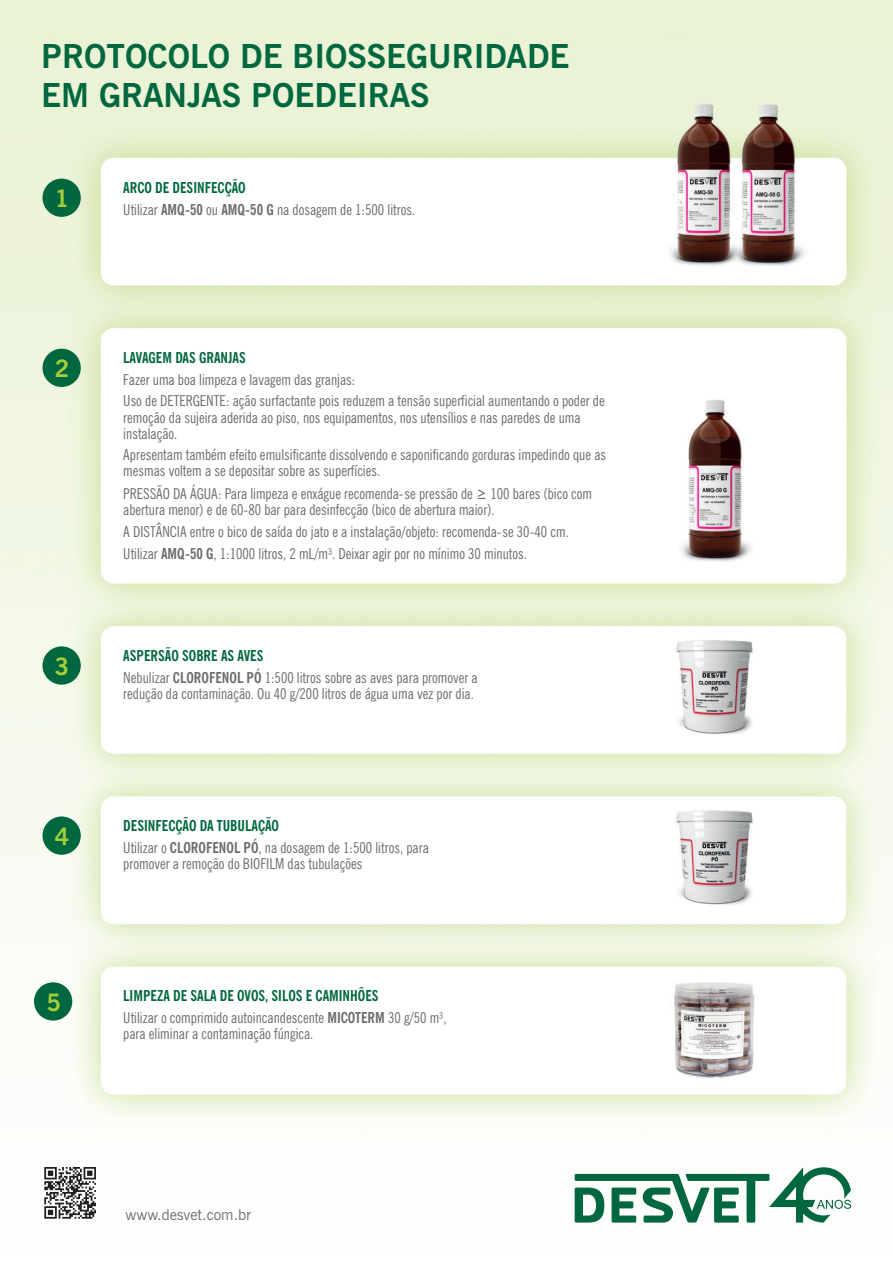
<style>
.page{position:relative;width:893px;height:1263px;background:#fff}
.page>*{position:absolute;margin:0;border:0;box-sizing:border-box;transform-origin:0 0}
.t1{font:700 33px/39.6px "News Gothic BT";color:#00673e}
.t2{font:700 24px "News Gothic BT";color:#a6ce39}
.t3{font:condensed 15px/21.6px "News Gothic BT";color:#6c6d70}
.t4{font:700 condensed 15px "News Gothic BT";color:#00673e}
.t5{font:15px "News Gothic BT";color:#6c6d70}
.s1{font-weight:700;color:#00673e}
.s2{font-weight:700}
.s3{font-family:"Microsoft Ya Hei";font-stretch:normal}
</style>
<div class="page">
<img style="left:0;top:0;width:893px;height:1223px">
<div style="left:43px;top:179px;width:38px;height:38px;background:#00673e;border-radius:50%"></div>
<div style="left:43px;top:349px;width:38px;height:38px;background:#00673e;border-radius:50%"></div>
<div style="left:43px;top:646px;width:38px;height:39px;background:#00673e;border-radius:50%"></div>
<div style="left:43px;top:816px;width:38px;height:39px;background:#00673e;border-radius:50%"></div>
<div style="left:34px;top:982px;width:38px;height:38px;background:#00673e;border-radius:50%"></div>
<div style="left:43px;top:1165px;width:55px;height:55px;background:#fff"></div>
<svg style="left:44px;top:1167px;width:52px;height:52px"></svg>
<svg style="left:575px;top:1167px;width:276px;height:55px"></svg>
<h1 class="t1" style="left:41px;top:39px;width:530px">PROTOCOLO DE BIOSSEGURIDADE<br>EM GRANJAS POEDEIRAS</h1>
<h2 class="t2" style="left:55px;top:189px;width:16px">1</h2>
<h2 class="t2" style="left:55px;top:359px;width:16px">2</h2>
<h2 class="t2" style="left:55px;top:657px;width:16px">3</h2>
<h2 class="t2" style="left:55px;top:827px;width:16px">4</h2>
<h2 class="t2" style="left:46px;top:992px;width:16px">5</h2>
<p class="t3" style="left:123px;top:178px;width:293px"><span class="s1">ARCO DE DESINFECÇÃO<br></span>Utilizar <span class="s2">AMQ-50</span> ou <span class="s2">AMQ-50 G</span> na dosagem de 1:500 litros.</p>
<p class="t4" style="left:123px;top:352px;width:124px">LAVAGEM DAS GRANJAS</p>
<p class="t3" style="left:123px;top:370px;width:483px">Fazer uma boa limpeza e lavagem das granjas:<br>Uso de DETERGENTE: ação surfactante pois reduzem a tensão superficial aumentando o poder de</p>
<p class="t3" style="left:123px;top:410px;width:459px;line-height:16.2px">remoção da sujeira aderida ao piso, nos equipamentos, nos utensílios e nas paredes de uma instalação.</p>
<p class="t3" style="left:123px;top:448px;width:484px;line-height:16.2px">Apresentam também efeito emulsificante dissolvendo e saponificando gorduras impedindo que as mesmas voltem a se depositar sobre as superfícies.</p>
<p class="t3" style="left:123px;top:487px;width:470px;line-height:16.5px">PRESSÃO DA ÁGUA: Para limpeza e enxágue recomenda-se pressão de <span class="s3">≥</span> 100 bares (bico com abertura menor) e de 60-80 bar para desinfecção (bico de abertura maior).</p>
<p class="t3" style="left:123px;top:522px;width:447px">A DISTÂNCIA entre o bico de saída do jato e a instalação/objeto: recomenda-se 30-40 cm.<br>Utilizar <span class="s2">AMQ-50 G</span>, 1:1000 litros, 2 mL/m³. Deixar agir por no mínimo 30 minutos.</p>
<p class="t3" style="left:123px;top:646px;width:356px"><span class="s1">ASPERSÃO SOBRE AS AVES<br></span>Nebulizar <span class="s2">CLOROFENOL PÓ</span> 1:500 litros sobre as aves para promover a</p>
<p class="t3" style="left:123px;top:684px;width:352px">redução da contaminação. Ou 40 g/200 litros de água uma vez por dia.</p>
<p class="t3" style="left:123px;top:816px;width:307px"><span class="s1">DESINFECÇÃO DA TUBULAÇÃO<br></span>Utilizar o <span class="s2">CLOROFENOL PÓ</span>, na dosagem de 1:500 litros, para</p>
<p class="t3" style="left:123px;top:854px;width:241px">promover a remoção do BIOFILM das tubulações</p>
<p class="t3" style="left:123px;top:986px;width:325px"><span class="s1">LIMPEZA DE SALA DE OVOS, SILOS E CAMINHÕES<br></span>Utilizar o comprimido autoincandescente <span class="s2">MICOTERM</span> 30 g/50 m³,</p>
<p class="t3" style="left:123px;top:1024px;width:192px">para eliminar a contaminação fúngica.</p>
<p class="t5" style="left:125px;top:1209px;width:127px">www.desvet.com.br</p>
</div>
